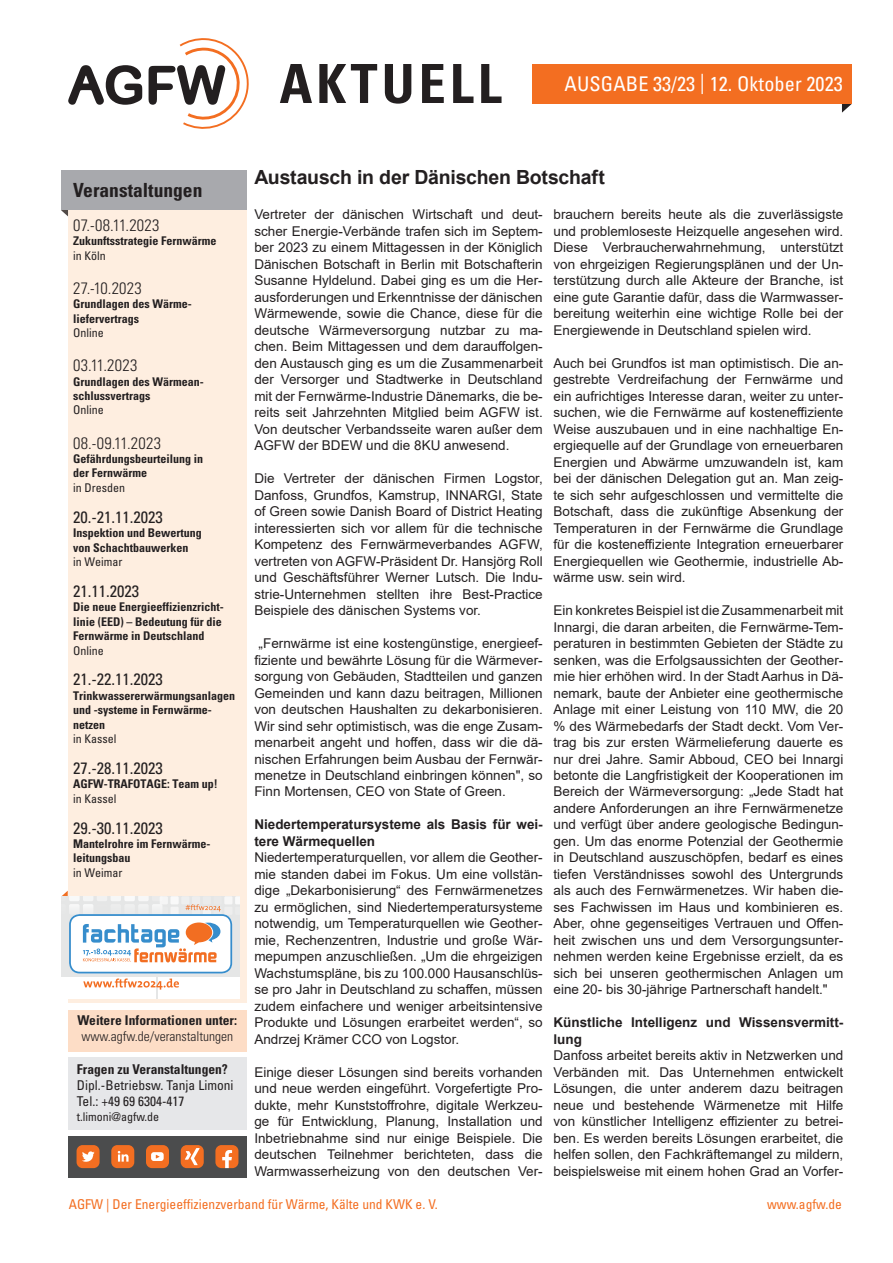
<style>
.page{position:relative;width:893px;height:1263px;background:#fff}
.page>*{position:absolute;margin:0;border:0;box-sizing:border-box;transform-origin:0 0}
.t1{font:700 condensed 54px "Univers";letter-spacing:.075em;color:#231f20}
.t2{font:condensed 20.25px "Univers";letter-spacing:.005em;color:#fff}
.t3{font:700 19.5px "Arial";letter-spacing:-.01em;color:#231f20}
.t4{font:700 condensed 19.5px "Univers";color:#231f20}
.t5{font:condensed 16.5px "Univers";color:#231f20}
.t6{font:300 condensed 16.5px "Univers LT Std";letter-spacing:.015em;color:#231f20}
.t7{font:13.5px/16.5px "Arial";color:#231f20;text-align:justify}
.t8{font:700 13.5px/16.5px "Arial";color:#231f20}
.t9{font:condensed 13.5px "Univers";color:#f36e21}
.t10{font:700 condensed 13.5px "Univers";letter-spacing:.005em;color:#231f20}
.t11{font:condensed 13.5px/16.2px "Univers";color:#231f20}
.t12{font:300 condensed 13.5px "Univers LT Std";color:#231f20}
.t13{font:700 condensed 12px/14.4px "Univers";color:#231f20}
.t14{font:condensed 12px "Univers";color:#231f20}
</style>
<div class="page">
<div style="left:68px;top:206px;width:179px;height:797px;background:#feeee0"></div>
<svg style="left:61px;top:210px;width:7px;height:6px"></svg>
<div style="left:68px;top:1058px;width:179px;height:72px;background:#e6e7e9"></div>
<div style="left:68px;top:1136px;width:179px;height:42px;background:#4b4c4d"></div>
<div style="left:77px;top:1145px;width:23px;height:23px;background:#f36e21;border-radius:6px"></div>
<svg style="left:82px;top:1151px;width:12px;height:11px"></svg>
<div style="left:146px;top:1145px;width:23px;height:23px;background:#f36e21;border-radius:6px"></div>
<svg style="left:151px;top:1152px;width:13px;height:9px"></svg>
<svg style="left:215px;top:1145px;width:23px;height:23px"></svg>
<div style="left:111px;top:1145px;width:23px;height:23px;background:#f36e21;border-radius:6px"></div>
<svg style="left:118px;top:1151px;width:11px;height:10px"></svg>
<div style="left:181px;top:1145px;width:23px;height:23px;background:#f36e21;border-radius:6px"></div>
<svg style="left:185px;top:1148px;width:15px;height:17px"></svg>
<svg style="left:68px;top:65px;width:74px;height:40px"></svg>
<svg style="left:149px;top:38px;width:100px;height:91px"></svg>
<div style="left:61px;top:170px;width:186px;height:40px;background:#a8a9ad"></div>
<svg style="left:842px;top:104px;width:9px;height:9px"></svg>
<div style="left:531px;top:64px;width:320px;height:40px;background:#f36e21"></div>
<div style="left:68px;top:1010px;width:179px;height:41px;background:#fdddc6"></div>
<svg style="left:61px;top:891px;width:179px;height:107px;background:#e4e3e2"></svg>
<h1 class="t1" style="left:279px;top:51px;width:224px">AKTUELL</h1>
<h2 class="t2" style="left:565px;top:71px;width:280px">AUSGABE 33/23 | 12. Oktober 2023</h2>
<h3 class="t4" style="left:73px;top:178px;width:131px">Veranstaltungen</h3>
<p class="t6" style="left:73px;top:215px;width:88px">07.-08.11.2023</p>
<p class="t13" style="left:73px;top:234px;width:145px">Zukunftsstrategie Fernwärme</p>
<p class="t14" style="left:73px;top:248px;width:34px">in Köln</p>
<p class="t6" style="left:73px;top:278px;width:70px">27.-10.2023</p>
<p class="t13" style="left:73px;top:297px;width:120px">Grundlagen des Wärme&shy;liefervertrags</p>
<p class="t14" style="left:73px;top:325px;width:32px">Online</p>
<p class="t6" style="left:73px;top:355px;width:66px">03.11.2023</p>
<p class="t13" style="left:73px;top:374px;width:132px">Grundlagen des Wärmean&shy;schlussvertrags</p>
<p class="t14" style="left:73px;top:403px;width:32px">Online</p>
<p class="t6" style="left:73px;top:433px;width:89px">08.-09.11.2023</p>
<p class="t13" style="left:73px;top:452px;width:131px">Gefährdungsbeurteilung in der Fernwärme</p>
<p class="t14" style="left:73px;top:480px;width:53px">in Dresden</p>
<p class="t5" style="left:73px;top:506px;width:91px">20.-21.11.2023</p>
<p class="t13" style="left:73px;top:526px;width:130px">Inspektion und Bewertung von Schachtbauwerken</p>
<p class="t14" style="left:73px;top:554px;width:51px">in Weimar</p>
<p class="t5" style="left:73px;top:580px;width:67px">21.11.2023</p>
<p class="t13" style="left:73px;top:600px;width:152px">Die neue Energieeffizienzricht&shy;linie (EED) – Bedeutung für die<br>Fernwärme in Deutschland</p>
<p class="t14" style="left:73px;top:643px;width:32px">Online</p>
<p class="t5" style="left:73px;top:669px;width:91px">21.-22.11.2023</p>
<p class="t13" style="left:73px;top:688px;width:163px">Trinkwassererwärmungsanlagen und -systeme in Fernwärme&shy;netzen</p>
<p class="t14" style="left:73px;top:731px;width:45px">in Kassel</p>
<p class="t5" style="left:73px;top:757px;width:91px">27.-28.11.2023</p>
<p class="t13" style="left:73px;top:777px;width:146px">AGFW-TRAFOTAGE: Team up!</p>
<p class="t14" style="left:73px;top:791px;width:45px">in Kassel</p>
<p class="t5" style="left:73px;top:817px;width:91px">29.-30.11.2023</p>
<p class="t13" style="left:73px;top:836px;width:139px">Mantelrohre im Fernwärme&shy;leitungsbau</p>
<p class="t14" style="left:73px;top:865px;width:51px">in Weimar</p>
<p class="t10" style="left:77px;top:1012px;width:161px">Weitere Informationen unter:</p>
<p class="t12" style="left:82px;top:1028px;width:153px">www.agfw.de/veranstaltungen</p>
<p class="t10" style="left:77px;top:1061px;width:152px">Fragen zu Veranstaltungen?</p>
<p class="t11" style="left:77px;top:1077px;width:158px">Dipl.-Betriebsw. Tanja Limoni<br>Tel.: +49 69 6304-417</p>
<p class="t14" style="left:77px;top:1109px;width:84px">t.limoni@agfw.de</p>
<h3 class="t3" style="left:254px;top:163px;width:352px">Austausch in der Dänischen Botschaft</h3>
<p class="t7" style="left:554px;top:206px;width:291px">brauchern bereits heute als die zuverlässigste und problemloseste Heizquelle angesehen wird.<br>Diese Verbraucherwahrnehmung, unterstützt von ehrgeizigen Regierungsplänen und der Un&shy;terstützung durch alle Akteure der Branche, ist eine gute Garantie dafür, dass die Warmwasser&shy;bereitung weiterhin eine wichtige Rolle bei der Energiewende in Deutschland spielen wird.</p>
<p class="t7" style="left:554px;top:354px;width:291px">Auch bei Grundfos ist man optimistisch. Die an&shy;gestrebte Verdreifachung der Fernwärme und ein aufrichtiges Interesse daran, weiter zu unter&shy;suchen, wie die Fernwärme auf kosteneffiziente Weise auszubauen und in eine nachhaltige En&shy;ergiequelle auf der Grundlage von erneuerbaren Energien und Abwärme umzuwandeln ist, kam bei der dänischen Delegation gut an. Man zeig&shy;te sich sehr aufgeschlossen und vermittelte die Botschaft, dass die zukünftige Absenkung der Temperaturen in der Fernwärme die Grundlage für die kosteneffiziente Integration erneuerbarer Energiequellen wie Geothermie, industrielle Ab&shy;wärme usw. sein wird.</p>
<p class="t7" style="left:554px;top:602px;width:291px">Ein konkretes Beispiel ist die Zusammenarbeit mit Innargi, die daran arbeiten, die Fernwärme-Tem&shy;peraturen in bestimmten Gebieten der Städte zu senken, was die Erfolgsaussichten der Geother&shy;mie hier erhöhen wird. In der Stadt Aarhus in Dä&shy;nemark, baute der Anbieter eine geothermische Anlage mit einer Leistung von 110 MW, die 20 % des Wärmebedarfs der Stadt deckt. Vom Ver&shy;trag bis zur ersten Wärmelieferung dauerte es nur drei Jahre. Samir Abboud, CEO bei Innargi betonte die Langfristigkeit der Kooperationen im Bereich der Wärmeversorgung: „Jede Stadt hat andere Anforderungen an ihre Fernwärmenetze und verfügt über andere geologische Bedingun&shy;gen. Um das enorme Potenzial der Geothermie in Deutschland auszuschöpfen, bedarf es eines tiefen Verständnisses sowohl des Untergrunds als auch des Fernwärmenetzes. Wir haben die&shy;ses Fachwissen im Haus und kombinieren es.<br>Aber, ohne gegenseitiges Vertrauen und Offen&shy;heit zwischen uns und dem Versorgungsunter&shy;nehmen werden keine Ergebnisse erzielt, da es sich bei unseren geothermischen Anlagen um eine 20- bis 30-jährige Partnerschaft handelt."</p>
<p class="t8" style="left:554px;top:1015px;width:291px">Künstliche Intelligenz und Wissensvermitt&shy;lung</p>
<p class="t7" style="left:554px;top:1047px;width:291px">Danfoss arbeitet bereits aktiv in Netzwerken und Verbänden mit. Das Unternehmen entwickelt Lösungen, die unter anderem dazu beitragen neue und bestehende Wärmenetze mit Hilfe von künstlicher Intelligenz effizienter zu betrei&shy;ben. Es werden bereits Lösungen erarbeitet, die helfen sollen, den Fachkräftemangel zu mildern, beispielsweise mit einem hohen Grad an Vorfer-</p>
<p class="t7" style="left:254px;top:206px;width:290px">Vertreter der dänischen Wirtschaft und deut&shy;scher Energie-Verbände trafen sich im Septem&shy;ber 2023 zu einem Mittagessen in der Königlich Dänischen Botschaft in Berlin mit Botschafterin Susanne Hyldelund. Dabei ging es um die Her&shy;ausforderungen und Erkenntnisse der dänischen Wärmewende, sowie die Chance, diese für die deutsche Wärmeversorgung nutzbar zu ma&shy;chen. Beim Mittagessen und dem darauffolgen&shy;den Austausch ging es um die Zusammenarbeit der Versorger und Stadtwerke in Deutschland mit der Fernwärme-Industrie Dänemarks, die be&shy;reits seit Jahrzehnten Mitglied beim AGFW ist.<br>Von deutscher Verbandsseite waren außer dem AGFW der BDEW und die 8KU anwesend.</p>
<p class="t7" style="left:254px;top:470px;width:290px">Die Vertreter der dänischen Firmen Logstor, Danfoss, Grundfos, Kamstrup, INNARGI, State of Green sowie Danish Board of District Heating interessierten sich vor allem für die technische Kompetenz des Fernwärmeverbandes AGFW, vertreten von AGFW-Präsident Dr. Hansjörg Roll und Geschäftsführer Werner Lutsch. Die Indu&shy;strie-Unternehmen stellten ihre Best-Practice Beispiele des dänischen Systems vor.</p>
<p class="t7" style="left:254px;top:635px;width:290px;text-indent:4px">„Fernwärme ist eine kostengünstige, energieef&shy;fiziente und bewährte Lösung für die Wärmever&shy;sorgung von Gebäuden, Stadtteilen und ganzen Gemeinden und kann dazu beitragen, Millionen von deutschen Haushalten zu dekarbonisieren.<br>Wir sind sehr optimistisch, was die enge Zusam&shy;menarbeit angeht und hoffen, dass wir die dä&shy;nischen Erfahrungen beim Ausbau der Fernwär&shy;menetze in Deutschland einbringen können", so Finn Mortensen, CEO von State of Green.</p>
<p class="t8" style="left:254px;top:817px;width:290px">Niedertemperatursysteme als Basis für wei&shy;tere Wärmequellen</p>
<p class="t7" style="left:254px;top:849px;width:290px">Niedertemperaturquellen, vor allem die Geother&shy;mie standen dabei im Fokus. Um eine vollstän&shy;dige „Dekarbonisierung“ des Fernwärmenetzes zu ermöglichen, sind Niedertemperatursysteme notwendig, um Temperaturquellen wie Geother&shy;mie, Rechenzentren, Industrie und große Wär&shy;mepumpen anzuschließen. „Um die ehrgeizigen Wachstumspläne, bis zu 100.000 Hausanschlüs&shy;se pro Jahr in Deutschland zu schaffen, müssen zudem einfachere und weniger arbeitsintensive Produkte und Lösungen erarbeitet werden“, so Andrzej Krämer CCO von Logstor.</p>
<p class="t7" style="left:254px;top:1064px;width:290px">Einige dieser Lösungen sind bereits vorhanden und neue werden eingeführt. Vorgefertigte Pro&shy;dukte, mehr Kunststoffrohre, digitale Werkzeu&shy;ge für Entwicklung, Planung, Installation und Inbetriebnahme sind nur einige Beispiele. Die deutschen Teilnehmer berichteten, dass die Warmwasserheizung von den deutschen Ver-</p>
<p class="t9" style="left:69px;top:1195px;width:371px">AGFW | Der Energieeffizienzverband für Wärme, Kälte und KWK e. V.</p>
<p class="t9" style="left:767px;top:1195px;width:76px">www.agfw.de</p>
</div>
